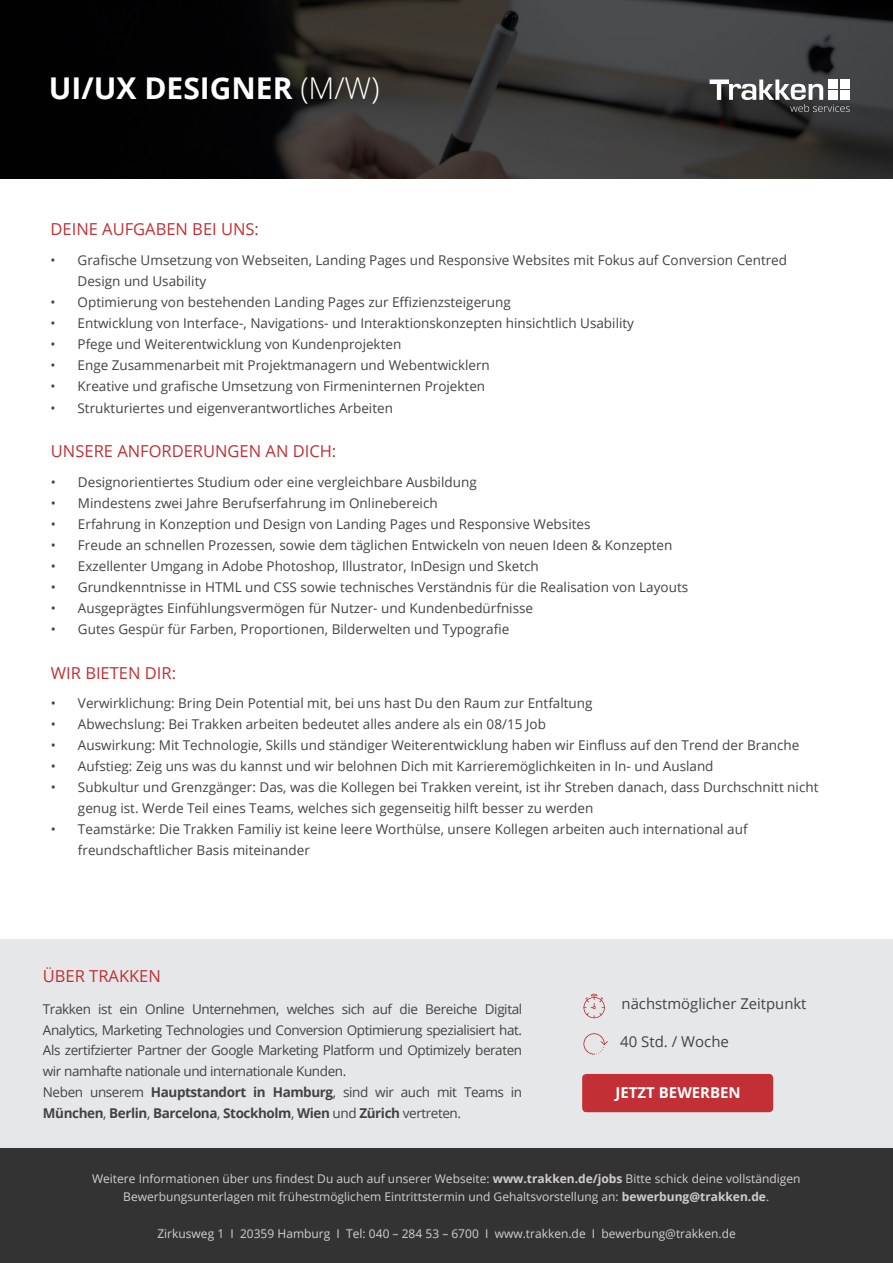
<style>
.page{position:relative;width:893px;height:1263px;background:#fff}
.page>*{position:absolute;margin:0;border:0;box-sizing:border-box;transform-origin:0 0}
.t1{font:700 30px "Open Sans";color:#fff}
.t2{font:16.5px "Open Sans";color:#c22f35}
.t3{font:700 15px "Open Sans";color:#fff}
.t4{font:15px "Open Sans";color:#434343}
.t5{font:14.85px "Open Sans";color:#434343}
.t6{font:13.5px/20.9px "Open Sans";color:#434343}
.t7{font:700 13.5px/20.9px "Open Sans";letter-spacing:-.03em;color:#434343}
.t8{font:12px "Open Sans";color:#ceccca}
.s1{font-weight:300}
.s2{font-weight:400}
.s3{font-weight:700}
</style>
<div class="page">
<div style="left:0;top:940px;width:893px;height:323px;background:#e6e7e9"></div>
<div style="left:0;top:1148px;width:893px;height:115px;background:#323332"></div>
<svg style="left:583px;top:994px;width:22px;height:24px"></svg>
<svg style="left:583px;top:1033px;width:25px;height:22px"></svg>
<div style="left:582px;top:1074px;width:191px;height:38px;background:#c22f35;border-radius:4px"></div>
<img style="left:1px;top:0;width:891px;height:179px">
<svg style="left:710px;top:79px;width:140px;height:33px"></svg>
<p class="t1" style="left:49px;top:67px;width:332px">UI/UX DESIGNER <span class="s1">(M/W)</span></p>
<p class="t2" style="left:51px;top:217px;width:210px">DEINE AUFGABEN BEI UNS:</p>
<p class="t6" style="left:78px;top:250px;width:711px;text-indent:-27px">• Grafische Umsetzung von Webseiten, Landing Pages und Responsive Websites mit Fokus auf Conversion Centred<br>Design und Usability</p>
<p class="t6" style="left:51px;top:292px;width:462px">• Optimierung von bestehenden Landing Pages zur Effizienzsteigerung</p>
<p class="t6" style="left:51px;top:313px;width:585px">• Entwicklung von Interface-, Navigations- und Interaktionskonzepten hinsichtlich Usability</p>
<p class="t6" style="left:51px;top:334px;width:352px">• Pfege und Weiterentwicklung von Kundenprojekten</p>
<p class="t6" style="left:51px;top:355px;width:441px">• Enge Zusammenarbeit mit Projektmanagern und Webentwicklern</p>
<p class="t6" style="left:51px;top:376px;width:436px">• Kreative und grafische Umsetzung von Firmeninternen Projekten</p>
<p class="t6" style="left:51px;top:397px;width:344px">• Strukturiertes und eigenverantwortliches Arbeiten</p>
<p class="t2" style="left:51px;top:440px;width:287px">UNSERE ANFORDERUNGEN AN DICH:</p>
<p class="t6" style="left:51px;top:472px;width:427px">• Designorientiertes Studium oder eine vergleichbare Ausbildung</p>
<p class="t6" style="left:51px;top:493px;width:388px">• Mindestens zwei Jahre Berufserfahrung im Onlinebereich</p>
<p class="t6" style="left:51px;top:514px;width:541px">• Erfahrung in Konzeption und Design von Landing Pages und Responsive Websites</p>
<p class="t6" style="left:51px;top:535px;width:623px">• Freude an schnellen Prozessen, sowie dem täglichen Entwickeln von neuen Ideen &amp; Konzepten</p>
<p class="t6" style="left:51px;top:556px;width:489px">• Exzellenter Umgang in Adobe Photoshop, Illustrator, InDesign und Sketch</p>
<p class="t6" style="left:51px;top:577px;width:639px">• Grundkenntnisse in HTML und CSS sowie technisches Verständnis für die Realisation von Layouts</p>
<p class="t6" style="left:51px;top:598px;width:484px">• Ausgeprägtes Einfühlungsvermögen für Nutzer- und Kundenbedürfnisse</p>
<p class="t6" style="left:51px;top:619px;width:460px">• Gutes Gespür für Farben, Proportionen, Bilderwelten und Typografie</p>
<p class="t2" style="left:51px;top:662px;width:127px">WIR BIETEN DIR:</p>
<p class="t6" style="left:51px;top:692px;width:543px">• Verwirklichung: Bring Dein Potential mit, bei uns hast Du den Raum zur Entfaltung</p>
<p class="t6" style="left:51px;top:713px;width:496px">• Abwechslung: Bei Trakken arbeiten bedeutet alles andere als ein 08/15 Job</p>
<p class="t6" style="left:51px;top:734px;width:750px">• Auswirkung: Mit Technologie, Skills und ständiger Weiterentwicklung haben wir Einfluss auf den Trend der Branche</p>
<p class="t6" style="left:51px;top:755px;width:664px">• Aufstieg: Zeig uns was du kannst und wir belohnen Dich mit Karrieremöglichkeiten in In- und Ausland</p>
<p class="t6" style="left:78px;top:776px;width:742px;text-indent:-27px">• Subkultur und Grenzgänger: Das, was die Kollegen bei Trakken vereint, ist ihr Streben danach, dass Durchschnitt nicht genug ist. Werde Teil eines Teams, welches sich gegenseitig hilft besser zu werden</p>
<p class="t6" style="left:78px;top:818px;width:671px;text-indent:-27px">• Teamstärke: Die Trakken Familiy ist keine leere Worthülse, unsere Kollegen arbeiten auch international auf freundschaftlicher Basis miteinander</p>
<p class="t2" style="left:43px;top:965px;width:120px">ÜBER TRAKKEN</p>
<p class="t6" style="left:43px;top:998px;width:481px;text-align:justify">Trakken ist ein Online Unternehmen, welches sich auf die Bereiche Digital Analytics, Marketing Technologies und Conversion Optimierung spezialisiert hat.<br>Als zertifzierter Partner der Google Marketing Platform und Optimizely beraten wir namhafte nationale und internationale Kunden.</p>
<p class="t7" style="left:43px;top:1081px;width:481px"><span class="s2">Neben unserem</span> Hauptstandort in Hamburg<span class="s2">, sind wir auch mit Teams in<br></span>München<span class="s2">,</span> Berlin<span class="s2">,</span> Barcelona<span class="s2">,</span> Stockholm<span class="s2">,</span> Wien <span class="s2">und</span> Zürich <span class="s2">vertreten.</span></p>
<p class="t5" style="left:622px;top:994px;width:186px">nächstmöglicher Zeitpunkt</p>
<p class="t4" style="left:620px;top:1032px;width:110px">40 Std. / Woche</p>
<p class="t3" style="left:615px;top:1082px;width:127px">JETZT BEWERBEN</p>
<p class="t8" style="left:92px;top:1170px;width:710px">Weitere Informationen über uns findest Du auch auf unserer Webseite: <span class="s3">www.trakken.de/jobs</span> Bitte schick deine vollständigen</p>
<p class="t8" style="left:123px;top:1188px;width:647px">Bewerbungsunterlagen mit frühestmöglichem Eintrittstermin und Gehaltsvorstellung an: <span class="s3">bewerbung@trakken.de</span>.</p>
<p class="t8" style="left:157px;top:1225px;width:580px">Zirkusweg 1 I 20359 Hamburg I Tel: 040 – 284 53 – 6700 I www.trakken.de I bewerbung@trakken.de</p>
</div>
